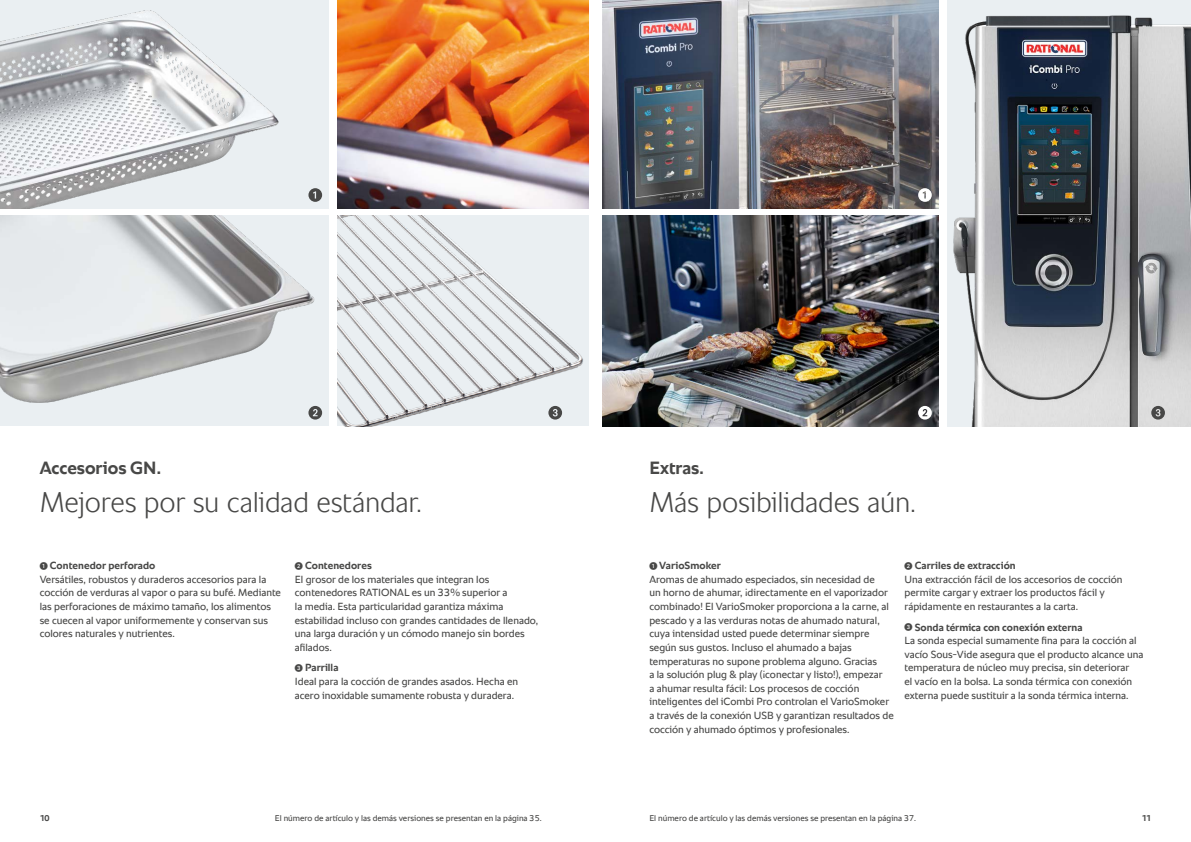
<style>
.page{position:relative;width:1191px;height:842px;background:#fff}
.page>*{position:absolute;margin:0;border:0;box-sizing:border-box;transform-origin:0 0}
.t1{font:300 29px "RATIONAL Sans TT";letter-spacing:-.01em;color:#484847}
.t2{font:700 18px "RATIONAL Sans TT";letter-spacing:-.005em;color:#484847}
.t3{font:10.5px/13.6px "RATIONAL Sans TT";color:#484847}
.t4{font:8.5px "RATIONAL Sans TT";color:#484847}
.t5{font:700 8.5px "RATIONAL Sans TT";color:#484847}
.s1{font-family:"European Pi One";font-size:8px}
.s2{font-weight:700}
</style>
<div class="page">
<img style="left:0;top:215px;width:329px;height:211px">
<svg style="left:308px;top:406px;width:14px;height:14px"></svg>
<img style="left:337px;top:215px;width:251px;height:211px">
<svg style="left:548px;top:406px;width:14px;height:14px"></svg>
<img style="left:0;top:0;width:329px;height:209px">
<svg style="left:308px;top:188px;width:14px;height:14px"></svg>
<img style="left:337px;top:0;width:251px;height:209px">
<img style="left:602px;top:0;width:336px;height:209px">
<svg style="left:918px;top:188px;width:13px;height:14px"></svg>
<img style="left:602px;top:215px;width:336px;height:211px">
<svg style="left:918px;top:406px;width:13px;height:14px"></svg>
<img style="left:947px;top:0;width:244px;height:426px">
<svg style="left:1151px;top:406px;width:14px;height:14px"></svg>
<h2 class="t2" style="left:40px;top:455px;width:123px">Accesorios GN.</h2>
<h1 class="t1" style="left:40px;top:481px;width:384px">Mejores por su calidad estándar.</h1>
<p class="t3" style="left:40px;top:559px;width:243px"><span class="s1">1</span> <span class="s2">Contenedor perforado<br></span>Versátiles, robustos y duraderos accesorios para la cocción de verduras al vapor o para su bufé. Mediante las perforaciones de máximo tamaño, los alimentos se cuecen al vapor uniformemente y conservan sus colores naturales y nutrientes.</p>
<p class="t3" style="left:295px;top:559px;width:245px"><span class="s1">2</span> <span class="s2">Contenedores<br></span>El grosor de los materiales que integran los contenedores RATIONAL es un 33% superior a<br>la media. Esta particularidad garantiza máxima estabilidad incluso con grandes cantidades de llenado, una larga duración y un cómodo manejo sin bordes afilados.</p>
<p class="t3" style="left:295px;top:661px;width:225px"><span class="s1">3</span> <span class="s2">Parrilla<br></span>Ideal para la cocción de grandes asados. Hecha en acero inoxidable sumamente robusta y duradera.</p>
<h2 class="t2" style="left:649px;top:455px;width:56px">Extras.</h2>
<h1 class="t1" style="left:649px;top:481px;width:268px">Más posibilidades aún.</h1>
<p class="t3" style="left:649px;top:559px;width:246px"><span class="s1">1</span> <span class="s2">VarioSmoker<br></span>Aromas de ahumado especiados, sin necesidad de<br>un horno de ahumar, ¡directamente en el vaporizador combinado! El VarioSmoker proporciona a la carne, al pescado y a las verduras notas de ahumado natural, cuya intensidad usted puede determinar siempre según sus gustos. Incluso el ahumado a bajas temperaturas no supone problema alguno. Gracias<br>a la solución plug &amp; play (¡conectar y listo!), empezar<br>a ahumar resulta fácil: Los procesos de cocción inteligentes del iCombi Pro controlan el VarioSmoker a través de la conexión USB y garantizan resultados de cocción y ahumado óptimos y profesionales.</p>
<p class="t3" style="left:904px;top:559px;width:219px"><span class="s1">2</span> <span class="s2">Carriles de extracción<br></span>Una extracción fácil de los accesorios de cocción permite cargar y extraer los productos fácil y rápidamente en restaurantes a la carta.</p>
<p class="t3" style="left:904px;top:620px;width:240px"><span class="s1">3</span> <span class="s2">Sonda térmica con conexión externa<br></span>La sonda especial sumamente fina para la cocción al vacío Sous-Vide asegura que el producto alcance una temperatura de núcleo muy precisa, sin deteriorar<br>el vacío en la bolsa. La sonda térmica con conexión externa puede sustituir a la sonda térmica interna.</p>
<p class="t5" style="left:40px;top:812px;width:11px">10</p>
<p class="t4" style="left:275px;top:812px;width:268px">El número de artículo y las demás versiones se presentan en la página 35.</p>
<p class="t4" style="left:649px;top:812px;width:268px">El número de artículo y las demás versiones se presentan en la página 37.</p>
<p class="t5" style="left:1141px;top:812px;width:11px">11</p>
</div>
